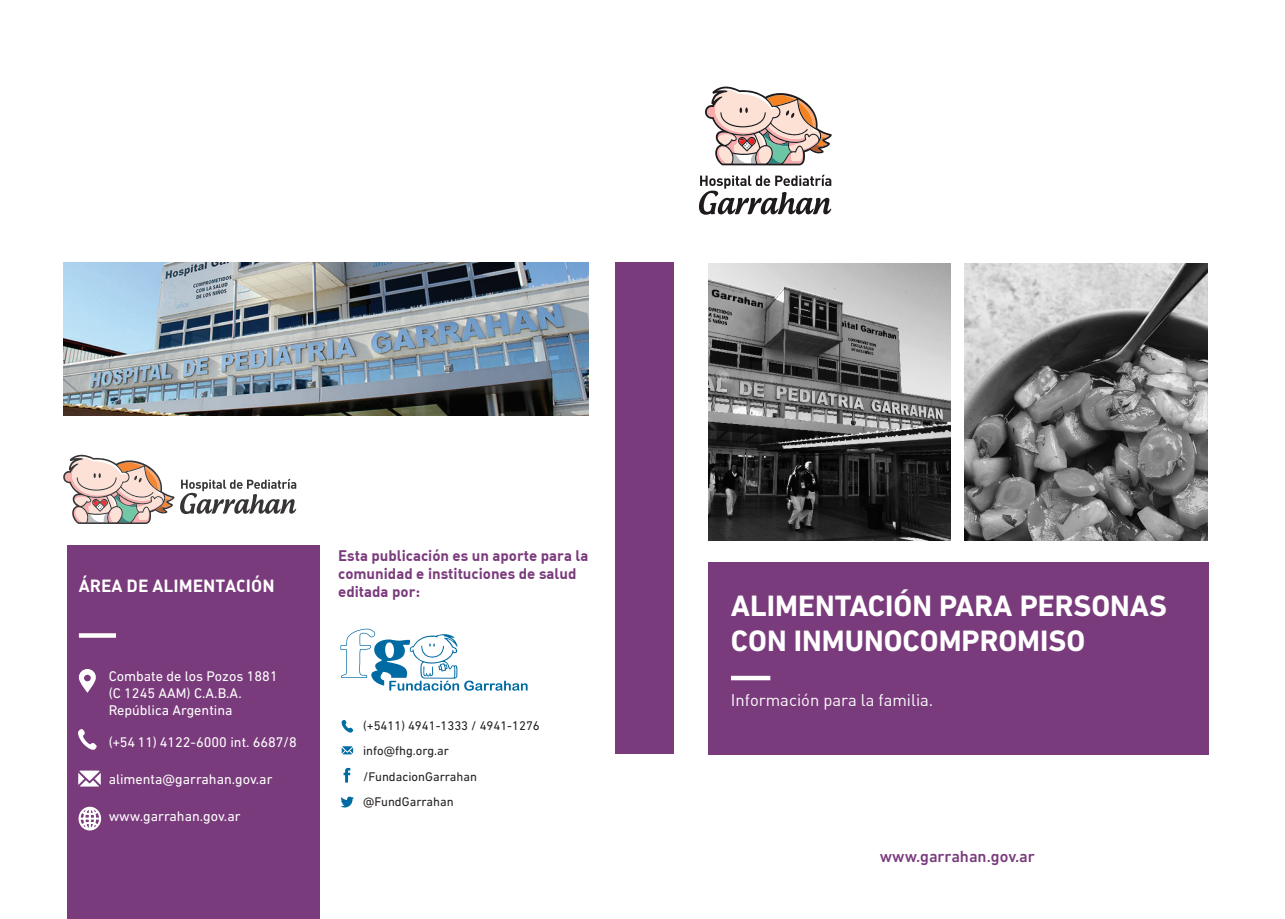
<style>
.page{position:relative;width:1285px;height:919px;background:#fff}
.page>*{position:absolute;margin:0;border:0;box-sizing:border-box;transform-origin:0 0}
.t1{font:700 30px/34.5px "DIN Next LT Pro";color:#fff}
.t2{font:700 17.25px "DIN Alternate";color:#fff}
.t3{font:16.5px "DIN Alternate";color:#fff}
.t4{font:500 16.5px "DIN Next LT Pro";color:#7a3b7c}
.t5{font:700 15px/18px "DIN Alternate";color:#7a3b7c}
.t6{font:14.25px "DIN Next LT Pro";color:#fff}
.t7{font:12.75px "DIN Next LT Pro";color:#231f20}
</style>
<div class="page">
<div style="left:67px;top:545px;width:252px;height:373px;background:#7a3b7c"></div>
<img style="left:64px;top:263px;width:524px;height:153px">
<svg style="left:180px;top:479px;width:116px;height:35px"></svg>
<svg style="left:63px;top:454px;width:111px;height:70px"></svg>
<svg style="left:79px;top:669px;width:17px;height:23px"></svg>
<svg style="left:78px;top:729px;width:19px;height:21px"></svg>
<svg style="left:78px;top:770px;width:23px;height:16px"></svg>
<svg style="left:79px;top:806px;width:22px;height:24px"></svg>
<svg style="left:79px;top:633px;width:37px;height:4px"></svg>
<svg style="left:341px;top:719px;width:12px;height:14px"></svg>
<svg style="left:341px;top:746px;width:12px;height:8px"></svg>
<svg style="left:340px;top:796px;width:14px;height:11px"></svg>
<svg style="left:343px;top:767px;width:7px;height:15px"></svg>
<svg style="left:340px;top:628px;width:187px;height:62px"></svg>
<svg style="left:699px;top:175px;width:132px;height:40px"></svg>
<svg style="left:705px;top:86px;width:126px;height:79px"></svg>
<img style="left:708px;top:264px;width:242px;height:276px">
<div style="left:708px;top:562px;width:500px;height:192px;background:#7a3b7c"></div>
<div style="left:615px;top:262px;width:58px;height:492px;background:#7a3b7c"></div>
<img style="left:964px;top:264px;width:243px;height:276px">
<div style="left:730px;top:675px;width:40px;height:5px;background:#fff"></div>
<p class="t2" style="left:79px;top:575px;width:197px">ÁREA DE ALIMENTACIÓN</p>
<p class="t6" style="left:109px;top:667px;width:170px">Combate de los Pozos 1881</p>
<p class="t6" style="left:109px;top:684px;width:135px">(C 1245 AAM) C.A.B.A.</p>
<p class="t6" style="left:109px;top:701px;width:125px">República Argentina</p>
<p class="t6" style="left:109px;top:734px;width:189px">(+54 11) 4122-6000 int. 6687/8</p>
<p class="t6" style="left:109px;top:771px;width:165px">alimenta@garrahan.gov.ar</p>
<p class="t6" style="left:109px;top:808px;width:133px">www.garrahan.gov.ar</p>
<p class="t5" style="left:338px;top:546px;width:252px">Esta publicación es un aporte para la comunidad e instituciones de salud editada por:</p>
<p class="t7" style="left:363px;top:718px;width:178px">(+5411) 4941-1333 / 4941-1276</p>
<p class="t7" style="left:363px;top:743px;width:87px">info@fhg.org.ar</p>
<p class="t7" style="left:363px;top:769px;width:115px">/FundacionGarrahan</p>
<p class="t7" style="left:363px;top:794px;width:92px">@FundGarrahan</p>
<p class="t1" style="left:730px;top:588px;width:437px">ALIMENTACIÓN PARA PERSONAS<br>CON INMUNOCOMPROMISO</p>
<p class="t3" style="left:730px;top:689px;width:204px">Información para la familia.</p>
<p class="t4" style="left:879px;top:846px;width:156px">www.garrahan.gov.ar</p>
</div>
